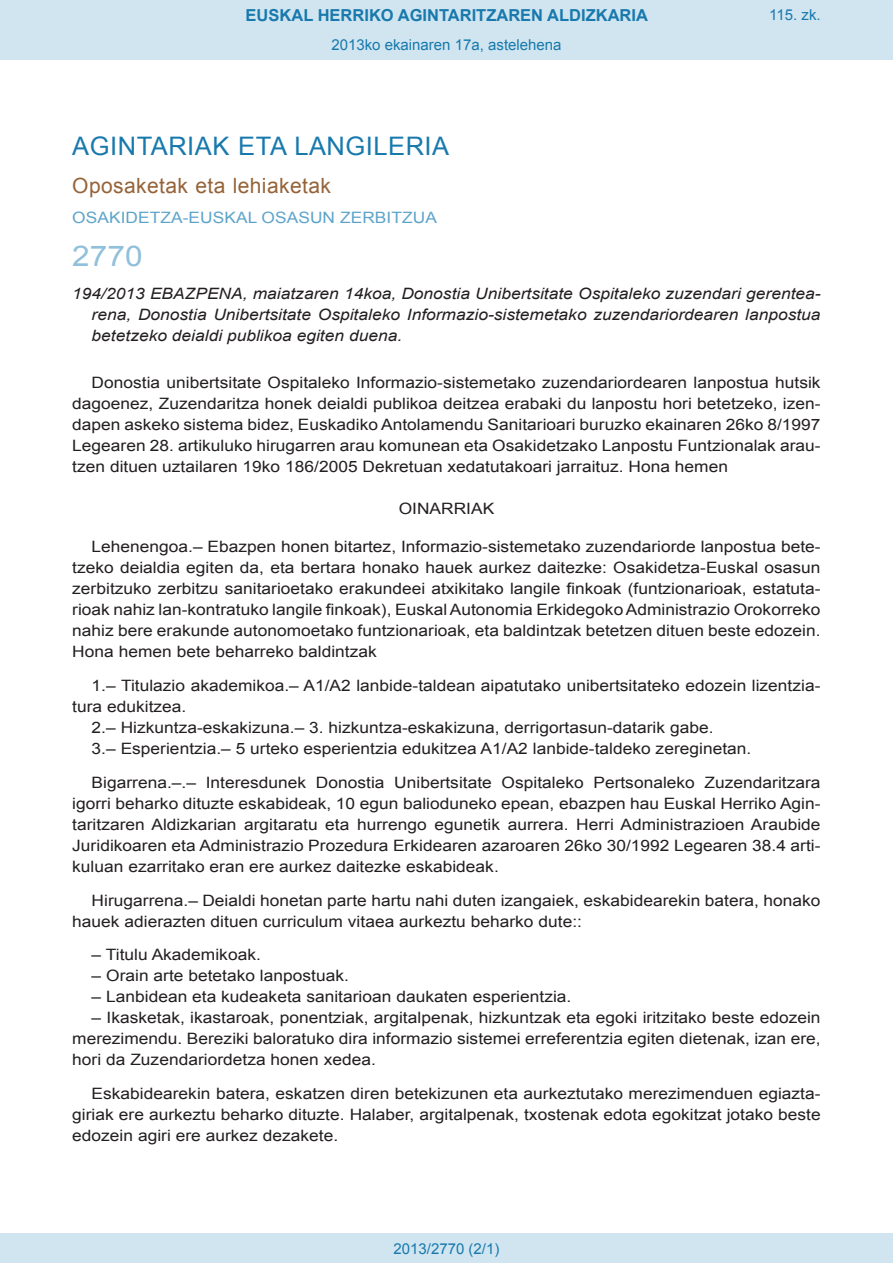
<style>
.page{position:relative;width:893px;height:1263px;background:#fff}
.page>*{position:absolute;margin:0;border:0;box-sizing:border-box;transform-origin:0 0}
.BOPVOrden{font:28.5px "Arial";color:#90c0db;scale:1.11 1}
.BOPVSeccion{font:25.5px "Arial";letter-spacing:.02em;color:#1879ad}
.BOPVSubseccion{font:21px "Arial";letter-spacing:.02em;color:#956338}
.t1{font:700 16.5px "Arial";color:#1879ad}
.BOPVDetalle{font:15.6px/21px "Arial";color:#231f20;text-align:justify;scale:1.11 1}
.BOPVLista{font:15.6px/21px "Arial";color:#231f20;scale:1.11 1}
.BOPVTitulo{font:italic 15.6px/21px "Arial";color:#231f20;text-align:justify;scale:1.11 1}
.BOPVOrganismo{font:15.6px "Arial";letter-spacing:.005em;color:#5ea4ca;scale:1.11 1}
.BOPVClave{font:15.6px "Arial";color:#231f20;scale:1.11 1}
.Paginacion_Centro{font:15px "Arial";color:#1879ad}
</style>
<div class="page">
<div style="left:0;top:0;width:893px;height:60px;background:#d0e5f0"></div>
<div style="left:0;top:1233px;width:893px;height:30px;background:#d0e5f0"></div>
<p class="t1" style="left:246px;top:4px;width:404px">EUSKAL HERRIKO AGINTARITZAREN ALDIZKARIA</p>
<p class="Paginacion_Centro" style="left:331px;top:35px;width:232px">2013ko ekainaren 17a, astelehena</p>
<p class="Paginacion_Centro" style="left:769px;top:5px;width:53px">115. zk.</p>
<p class="BOPVSeccion" style="left:72px;top:129px;width:378px">AGINTARIAK ETA LANGILERIA</p>
<p class="BOPVSubseccion" style="left:72px;top:171px;width:260px">Oposaketak eta lehiaketak</p>
<p class="BOPVOrganismo" style="left:72px;top:207px;width:330px">OSAKIDETZA-EUSKAL OSASUN ZERBITZUA</p>
<p class="BOPVOrden" style="left:72px;top:237px;width:65px">2770</p>
<p class="BOPVTitulo" style="left:92px;top:284px;width:658px;text-indent:-19px">194/2013 EBAZPENA, maiatzaren 14koa, Donostia Unibertsitate Ospitaleko zuzendari gerentea&shy;rena, Donostia Unibertsitate Ospitaleko Informazio-sistemetako zuzendariordearen lanpostua betetzeko deialdi publikoa egiten duena.</p>
<p class="BOPVDetalle" style="left:72px;top:372px;width:676px;text-indent:19px">Donostia unibertsitate Ospitaleko Informazio-sistemetako zuzendariordearen lanpostua hutsik dagoenez, Zuzendaritza honek deialdi publikoa deitzea erabaki du lanpostu hori betetzeko, izen&shy;dapen askeko sistema bidez, Euskadiko Antolamendu Sanitarioari buruzko ekainaren 26ko 8/1997<br>Legearen 28. artikuluko hirugarren arau komunean eta Osakidetzako Lanpostu Funtzionalak arau&shy;tzen dituen uztailaren 19ko 186/2005 Dekretuan xedatutakoari jarraituz. Hona hemen</p>
<p class="BOPVClave" style="left:399px;top:498px;width:88px">OINARRIAK</p>
<p class="BOPVDetalle" style="left:72px;top:536px;width:676px;text-indent:19px">Lehenengoa.– Ebazpen honen bitartez, Informazio-sistemetako zuzendariorde lanpostua bete&shy;tzeko deialdia egiten da, eta bertara honako hauek aurkez daitezke: Osakidetza-Euskal osasun zerbitzuko zerbitzu sanitarioetako erakundeei atxikitako langile finkoak (funtzionarioak, estatuta&shy;rioak nahiz lan-kontratuko langile finkoak), Euskal Autonomia Erkidegoko Administrazio Orokorreko nahiz bere erakunde autonomoetako funtzionarioak, eta baldintzak betetzen dituen beste edozein.<br>Hona hemen bete beharreko baldintzak</p>
<p class="BOPVLista" style="left:72px;top:675px;width:676px;text-indent:19px">1.– Titulazio akademikoa.– A1/A2 lanbide-taldean aipatutako unibertsitateko edozein lizentzia&shy;tura edukitzea.</p>
<p class="BOPVLista" style="left:92px;top:717px;width:562px">2.– Hizkuntza-eskakizuna.– 3. hizkuntza-eskakizuna, derrigortasun-datarik gabe.</p>
<p class="BOPVDetalle" style="left:92px;top:738px;width:596px">3.– Esperientzia.– 5 urteko esperientzia edukitzea A1/A2 lanbide-taldeko zereginetan.</p>
<p class="BOPVDetalle" style="left:72px;top:772px;width:676px;text-indent:19px">Bigarrena.–.– Interesdunek Donostia Unibertsitate Ospitaleko Pertsonaleko Zuzendaritzara igorri beharko dituzte eskabideak, 10 egun balioduneko epean, ebazpen hau Euskal Herriko Agin&shy;taritzaren Aldizkarian argitaratu eta hurrengo egunetik aurrera. Herri Administrazioen Araubide Juridikoaren eta Administrazio Prozedura Erkidearen azaroaren 26ko 30/1992 Legearen 38.4 arti&shy;kuluan ezarritako eran ere aurkez daitezke eskabideak.</p>
<p class="BOPVDetalle" style="left:72px;top:890px;width:676px;text-indent:19px">Hirugarrena.– Deialdi honetan parte hartu nahi duten izangaiek, eskabidearekin batera, honako hauek adierazten dituen curriculum vitaea aurkeztu beharko dute::</p>
<p class="BOPVLista" style="left:92px;top:944px;width:154px">– Titulu Akademikoak.</p>
<p class="BOPVLista" style="left:92px;top:965px;width:233px">– Orain arte betetako lanpostuak.</p>
<p class="BOPVLista" style="left:92px;top:986px;width:434px">– Lanbidean eta kudeaketa sanitarioan daukaten esperientzia.</p>
<p class="BOPVDetalle" style="left:72px;top:1007px;width:676px;text-indent:19px">– Ikasketak, ikastaroak, ponentziak, argitalpenak, hizkuntzak eta egoki iritzitako beste edozein merezimendu. Bereziki baloratuko dira informazio sistemei erreferentzia egiten dietenak, izan ere, hori da Zuzendariordetza honen xedea.</p>
<p class="BOPVDetalle" style="left:72px;top:1083px;width:676px;text-indent:19px">Eskabidearekin batera, eskatzen diren betekizunen eta aurkeztutako merezimenduen egiazta&shy;giriak ere aurkeztu beharko dituzte. Halaber, argitalpenak, txostenak edota egokitzat jotako beste edozein agiri ere aurkez dezakete.</p>
<p class="Paginacion_Centro" style="left:393px;top:1238px;width:107px">2013/2770 (2/1)</p>
</div>
